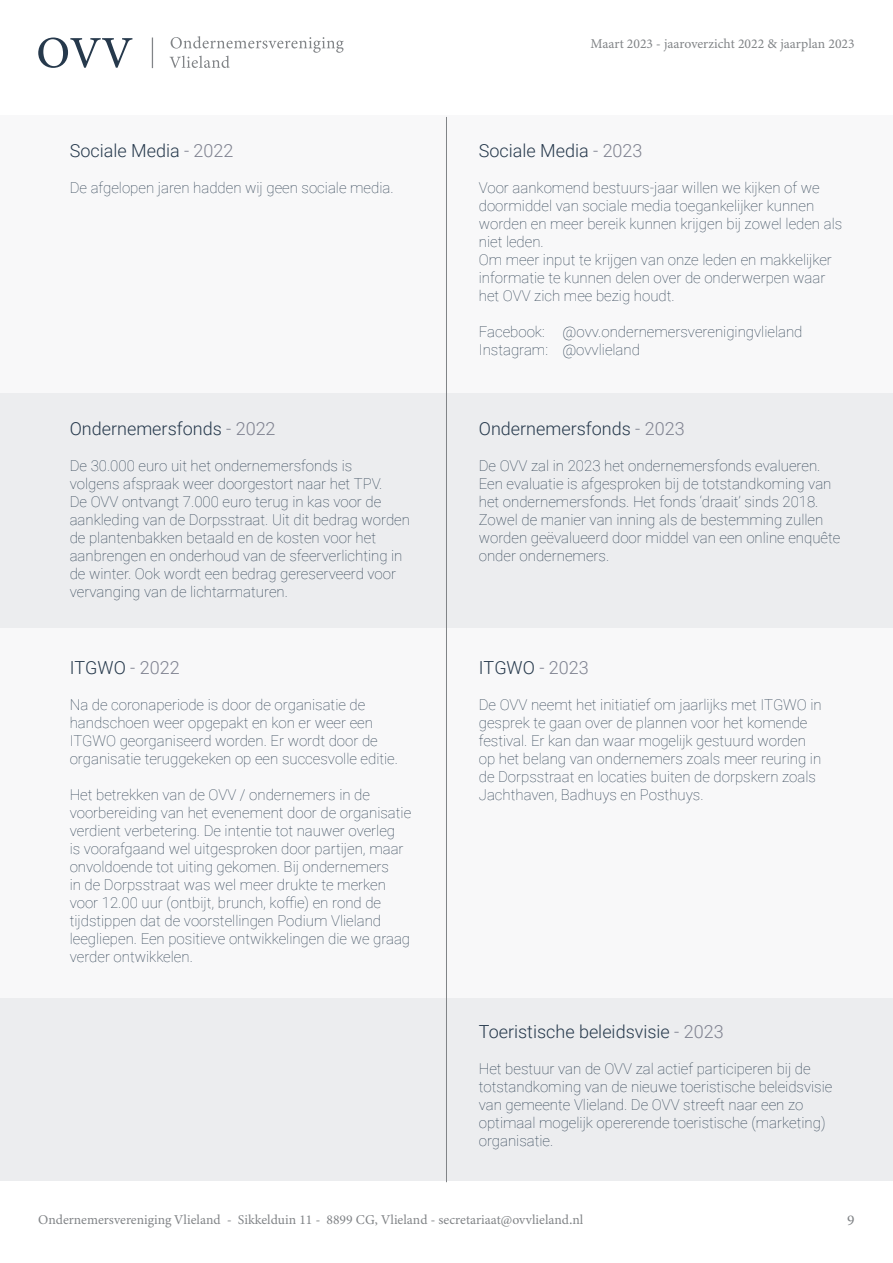
<style>
.page{position:relative;width:893px;height:1263px;background:#fff}
.page>*{position:absolute;margin:0;border:0;box-sizing:border-box;transform-origin:0 0}
.t1{font:300 18px "Roboto";color:#26394c}
.t2{font:100 15px/18px "Roboto";color:#26394c}
.t3{font:15px "Minion Variable Concept";color:#818487}
.t4{font:13.5px "Minion Variable Concept";color:#818487}
.s1{color:#7e818f}
</style>
<div class="page">
<svg style="left:38px;top:38px;width:94px;height:30px"></svg>
<svg style="left:170px;top:36px;width:174px;height:32px"></svg>
<hr style="left:152px;top:38px;width:1px;height:30px;background:#818487">
<div style="left:0;top:116px;width:893px;height:293px;background:#f8f8f9"></div>
<div style="left:0;top:627px;width:893px;height:378px;background:#f8f8f9"></div>
<div style="left:0;top:393px;width:893px;height:234px;background:#ecedef"></div>
<div style="left:0;top:998px;width:893px;height:183px;background:#ecedef"></div>
<hr style="left:446px;top:117px;width:1px;height:1065px;background:#818487">
<p class="t1" style="left:70px;top:138px;width:165px">Sociale Media <span class="s1">- 2022</span></p>
<p class="t2" style="left:70px;top:178px;width:325px">De afgelopen jaren hadden wij geen sociale media.</p>
<p class="t1" style="left:70px;top:415px;width:207px">Ondernemersfonds <span class="s1">- 2022</span></p>
<p class="t2" style="left:70px;top:456px;width:342px">De 30.000 euro uit het ondernemersfonds is<br>volgens afspraak weer doorgestort naar het TPV.<br>De OVV ontvangt 7.000 euro terug in kas voor de aankleding van de Dorpsstraat. Uit dit bedrag worden de plantenbakken betaald en de kosten voor het aanbrengen en onderhoud van de sfeerverlichting in de winter. Ook wordt een bedrag gereserveerd voor vervanging van de lichtarmaturen.</p>
<p class="t1" style="left:70px;top:655px;width:111px">ITGWO <span class="s1">- 2022</span></p>
<p class="t2" style="left:70px;top:695px;width:330px">Na de coronaperiode is door de organisatie de handschoen weer opgepakt en kon er weer een ITGWO georganiseerd worden. Er wordt door de organisatie teruggekeken op een succesvolle editie.</p>
<p class="t2" style="left:70px;top:785px;width:343px">Het betrekken van de OVV / ondernemers in de voorbereiding van het evenement door de organisatie verdient verbetering. De intentie tot nauwer overleg<br>is voorafgaand wel uitgesproken door partijen, maar onvoldoende tot uiting gekomen. Bij ondernemers<br>in de Dorpsstraat was wel meer drukte te merken voor 12.00 uur (ontbijt, brunch, koffie) en rond de tijdstippen dat de voorstellingen Podium Vlieland leegliepen. Een positieve ontwikkelingen die we graag verder ontwikkelen.</p>
<p class="t4" style="left:590px;top:34px;width:266px">Maart 2023 - jaaroverzicht 2022 &amp; jaarplan 2023</p>
<p class="t1" style="left:479px;top:138px;width:165px">Sociale Media <span class="s1">- 2023</span></p>
<p class="t2" style="left:479px;top:178px;width:365px">Voor aankomend bestuurs-jaar willen we kijken of we doormiddel van sociale media toegankelijker kunnen worden en meer bereik kunnen krijgen bij zowel leden als niet leden.</p>
<p class="t2" style="left:479px;top:250px;width:355px">Om meer input te krijgen van onze leden en makkelijker informatie te kunnen delen over de onderwerpen waar het OVV zich mee bezig houdt.</p>
<p class="t2" style="left:479px;top:322px;width:325px">Facebook: @ovv.ondernemersverenigingvlieland</p>
<p class="t2" style="left:479px;top:340px;width:163px">Instagram: @ovvlieland</p>
<p class="t1" style="left:479px;top:415px;width:207px">Ondernemersfonds <span class="s1">- 2023</span></p>
<p class="t2" style="left:479px;top:456px;width:363px">De OVV zal in 2023 het ondernemersfonds evalueren.<br>Een evaluatie is afgesproken bij de totstandkoming van het ondernemersfonds. Het fonds ‘draait’ sinds 2018.<br>Zowel de manier van inning als de bestemming zullen worden geëvalueerd door middel van een online enquête onder ondernemers.</p>
<p class="t1" style="left:479px;top:655px;width:111px">ITGWO <span class="s1">- 2023</span></p>
<p class="t2" style="left:479px;top:695px;width:344px">De OVV neemt het initiatief om jaarlijks met ITGWO in gesprek te gaan over de plannen voor het komende festival. Er kan dan waar mogelijk gestuurd worden op het belang van ondernemers zoals meer reuring in de Dorpsstraat en locaties buiten de dorpskern zoals Jachthaven, Badhuys en Posthuys.</p>
<p class="t1" style="left:479px;top:1019px;width:246px">Toeristische beleidsvisie <span class="s1">- 2023</span></p>
<p class="t2" style="left:479px;top:1059px;width:355px">Het bestuur van de OVV zal actief participeren bij de totstandkoming van de nieuwe toeristische beleidsvisie van gemeente Vlieland. De OVV streeft naar een zo optimaal mogelijk opererende toeristische (marketing) organisatie.</p>
<p class="t4" style="left:38px;top:1210px;width:547px">Ondernemersvereniging Vlieland - Sikkelduin 11 - 8899 CG, Vlieland - secretariaat@ovvlieland.nl</p>
<p class="t3" style="left:847px;top:1209px;width:9px">9</p>
</div>
